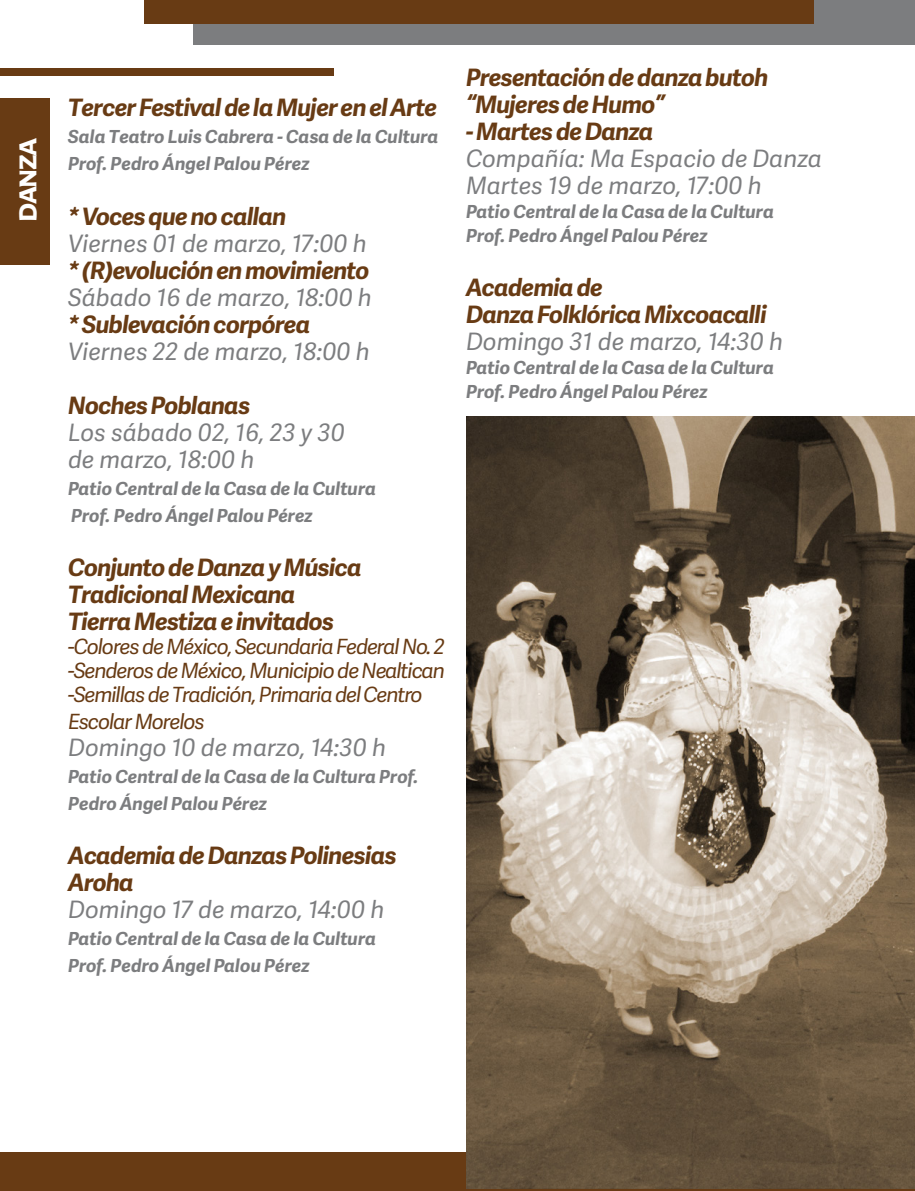
<style>
.page{position:relative;width:915px;height:1191px;background:#fff}
.page>*{position:absolute;margin:0;border:0;box-sizing:border-box;transform-origin:0 0}
.SUBS_T2{font:italic 700 24px/27px "Adelle Sans";letter-spacing:-.03em;color:#683b14}
.SUBS_T2-2{font:italic 24px "Adelle Sans";color:#7c7d7f}
.TITULOS_1{font:900 24px "Heroica";letter-spacing:-.07em;color:#fff}
.SUBS_T2-3{font:italic 21px/24px "Adelle Sans";letter-spacing:-.05em;color:#683b14;text-align:justify}
.SUBS_T2-4{font:italic 700 18px/27px "Adelle Sans";color:#7c7d7f}
</style>
<div class="page">
<div style="left:0;top:1152px;width:914px;height:39px;background:#683b14"></div>
<div style="left:0;top:98px;width:50px;height:167px;background:#683b14"></div>
<div style="left:0;top:69px;width:334px;height:7px;background:#683b14"></div>
<div style="left:193px;top:0;width:721px;height:45px;background:#7c7d7f"></div>
<div style="left:144px;top:0;width:670px;height:23px;background:#683b14"></div>
<img style="left:466px;top:417px;width:448px;height:771px">
<p class="TITULOS_1" style="left:13px;top:222px;width:85px;rotate:-90deg">DANZA</p>
<p class="SUBS_T2" style="left:68px;top:94px;width:370px">Tercer Festival de la Mujer en el Arte</p>
<p class="SUBS_T2-4" style="left:68px;top:123px;width:372px">Sala Teatro Luis Cabrera - Casa de la Cultura<br>Prof. Pedro Ángel Palou Pérez</p>
<p class="SUBS_T2" style="left:68px;top:202px;width:220px">* Voces que no callan</p>
<p class="SUBS_T2-2" style="left:68px;top:226px;width:300px">Viernes 01 de marzo, 17:00 h</p>
<p class="SUBS_T2" style="left:68px;top:256px;width:303px">* (R)evolución en movimiento</p>
<p class="SUBS_T2-2" style="left:68px;top:280px;width:305px">Sábado 16 de marzo, 18:00 h</p>
<p class="SUBS_T2" style="left:68px;top:310px;width:244px">* Sublevación corpórea</p>
<p class="SUBS_T2-2" style="left:68px;top:334px;width:303px">Viernes 22 de marzo, 18:00 h</p>
<p class="SUBS_T2" style="left:68px;top:391px;width:184px">Noches Poblanas</p>
<p class="SUBS_T2-2" style="left:68px;top:415px;width:278px">Los sábado 02, 16, 23 y 30</p>
<p class="SUBS_T2-2" style="left:68px;top:442px;width:188px">de marzo, 18:00 h</p>
<p class="SUBS_T2-4" style="left:68px;top:474px;width:309px">Patio Central de la Casa de la Cultura</p>
<p class="SUBS_T2-4" style="left:71px;top:501px;width:243px">Prof. Pedro Ángel Palou Pérez</p>
<p class="SUBS_T2" style="left:68px;top:553px;width:295px">Conjunto de Danza y Música<br>Tradicional Mexicana</p>
<p class="SUBS_T2" style="left:68px;top:607px;width:267px">Tierra Mestiza e invitados</p>
<p class="SUBS_T2-3" style="left:68px;top:633px;width:378px">-Colores de México, Secundaria Federal No. 2 -Senderos de México, Municipio de Nealtican -Semillas de Tradición, Primaria del Centro</p>
<p class="SUBS_T2-3" style="left:68px;top:708px;width:138px">Escolar Morelos</p>
<p class="SUBS_T2-2" style="left:68px;top:730px;width:319px">Domingo 10 de marzo, 14:30 h</p>
<p class="SUBS_T2-4" style="left:68px;top:762px;width:352px">Patio Central de la Casa de la Cultura Prof.<br>Pedro Ángel Palou Pérez</p>
<p class="SUBS_T2" style="left:68px;top:841px;width:330px">Academia de Danzas Polinesias<br>Aroha</p>
<p class="SUBS_T2-2" style="left:68px;top:892px;width:317px">Domingo 17 de marzo, 14:00 h</p>
<p class="SUBS_T2-4" style="left:68px;top:924px;width:309px">Patio Central de la Casa de la Cultura</p>
<p class="SUBS_T2-4" style="left:68px;top:951px;width:243px">Prof. Pedro Ángel Palou Pérez</p>
<p class="SUBS_T2" style="left:466px;top:63px;width:304px">Presentación de danza butoh “Mujeres de Humo”</p>
<p class="SUBS_T2" style="left:466px;top:117px;width:189px">- Martes de Danza</p>
<p class="SUBS_T2-2" style="left:466px;top:141px;width:357px">Compañía: Ma Espacio de Danza</p>
<p class="SUBS_T2-2" style="left:466px;top:168px;width:297px">Martes 19 de marzo, 17:00 h</p>
<p class="SUBS_T2-4" style="left:466px;top:198px;width:309px">Patio Central de la Casa de la Cultura</p>
<p class="SUBS_T2-4" style="left:466px;top:222px;width:243px">Prof. Pedro Ángel Palou Pérez</p>
<p class="SUBS_T2" style="left:466px;top:273px;width:138px">Academia de</p>
<p class="SUBS_T2" style="left:466px;top:300px;width:302px">Danza Folklórica Mixcoacalli</p>
<p class="SUBS_T2-2" style="left:466px;top:324px;width:318px">Domingo 31 de marzo, 14:30 h</p>
<p class="SUBS_T2-4" style="left:466px;top:354px;width:309px">Patio Central de la Casa de la Cultura</p>
<p class="SUBS_T2-4" style="left:466px;top:378px;width:243px">Prof. Pedro Ángel Palou Pérez</p>
</div>
